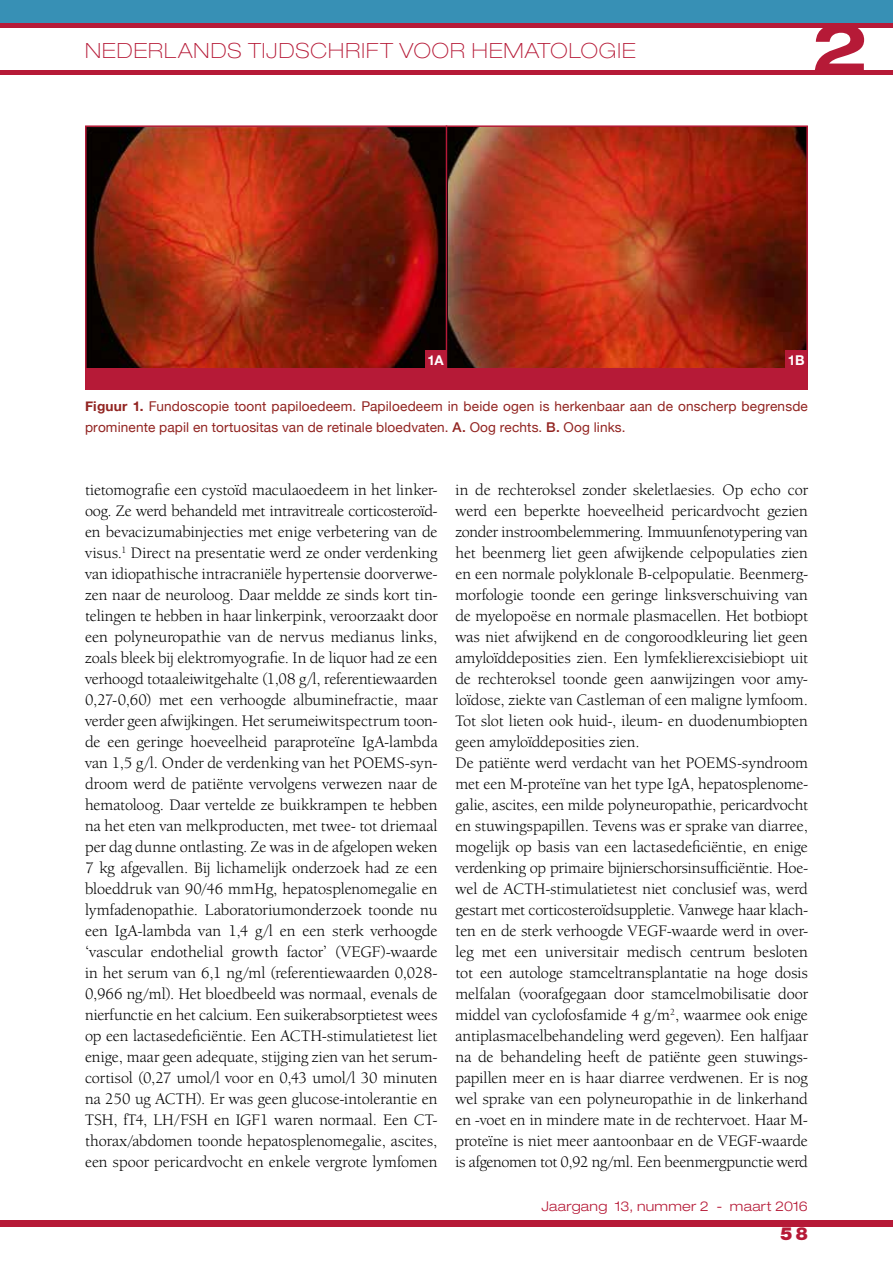
<style>
.page{position:relative;width:893px;height:1263px;background:#fff}
.page>*{position:absolute;margin:0;border:0;box-sizing:border-box;transform-origin:0 0}
.t1{font:700 expanded 69px "Helvetica Neue LT Std";color:#b61a37}
.t2{font:100 expanded 21px "Helvetica Neue LT Std";letter-spacing:.055em;color:#b61a37}
.t3{font:900 18px "Helvetica Neue LT Std";color:#b61a37}
.t4{font:16.5px/21px "Berkeley Oldstyle IT Cby BT";color:#000;text-align:justify}
.t5{font:13.5px/21px "Helvetica Neue";letter-spacing:.01em;color:#922421}
.t6{font:300 expanded 13.5px "Helvetica Neue LT Std";letter-spacing:.02em;color:#b61a37}
.t7{font:700 13.5px "Helvetica Neue";color:#fff}
.s1{font-weight:700}
.s2{font-weight:500}
</style>
<div class="page">
<div style="left:0;top:0;width:893px;height:23px;background:#3790b5"></div>
<div style="left:0;top:1220px;width:893px;height:7px;background:#b61a37"></div>
<hr style="left:0;top:70px;width:893px;height:4px;background:#b61a37">
<div style="left:0;top:23px;width:893px;height:5px;background:#b61a37"></div>
<img style="left:88px;top:128px;width:717px;height:241px">
<div style="left:85px;top:369px;width:723px;height:21px;background:#b61a37"></div>
<hr style="left:446px;top:125px;width:1px;height:256px;background:#b61a37">
<div style="left:425px;top:350px;width:21px;height:19px;background:#b61a37"></div>
<div style="left:786px;top:350px;width:21px;height:19px;background:#b61a37"></div>
<p class="t2" style="left:85px;top:38px;width:552px">NEDERLANDS TIJDSCHRIFT VOOR HEMATOLOGIE</p>
<h1 class="t1" style="left:812px;top:5px;width:58px">2</h1>
<p class="t7" style="left:427px;top:349px;width:18px">1A</p>
<p class="t7" style="left:788px;top:349px;width:18px">1B</p>
<p class="t5" style="left:85px;top:396px;width:724px"><span class="s1">Figuur 1.</span> Fundoscopie toont papiloedeem. Papiloedeem in beide ogen is herkenbaar aan de onscherp begrensde prominente papil en tortuositas van de retinale bloedvaten. <span class="s2">A.</span> Oog rechts. <span class="s2">B.</span> Oog links.</p>
<p class="t4" style="left:85px;top:479px;width:354px">tietomografie een cystoïd maculaoedeem in het linker&shy;oog. Ze werd behandeld met intravitreale corticosteroïd&shy;en bevacizumabinjecties met enige verbetering van de visus.<sup>1</sup> Direct na presentatie werd ze onder verdenking van idiopathische intracraniële hypertensie doorverwe&shy;zen naar de neuroloog. Daar meldde ze sinds kort tin&shy;telingen te hebben in haar linkerpink, veroorzaakt door een polyneuropathie van de nervus medianus links, zoals bleek bij elektromyografie. In de liquor had ze een verhoogd totaaleiwitgehalte (1,08 g/l, referentiewaarden 0,27-0,60) met een verhoogde albuminefractie, maar verder geen afwijkingen. Het serumeiwitspectrum toon&shy;de een geringe hoeveelheid paraproteïne IgA-lambda van 1,5 g/l. Onder de verdenking van het POEMS-syn&shy;droom werd de patiënte vervolgens verwezen naar de hematoloog. Daar vertelde ze buikkrampen te hebben na het eten van melkproducten, met twee- tot driemaal per dag dunne ontlasting. Ze was in de afgelopen weken 7 kg afgevallen. Bij lichamelijk onderzoek had ze een bloeddruk van 90/46 mmHg, hepatosplenomegalie en lymfadenopathie. Laboratoriumonderzoek toonde nu een IgA-lambda van 1,4 g/l en een sterk verhoogde ‘vascular endothelial growth factor’ (VEGF)-waarde in het serum van 6,1 ng/ml (referentiewaarden 0,028- 0,966 ng/ml). Het bloedbeeld was normaal, evenals de nierfunctie en het calcium. Een suikerabsorptietest wees op een lactasedeficiëntie. Een ACTH-stimulatietest liet enige, maar geen adequate, stijging zien van het serum&shy;cortisol (0,27 umol/l voor en 0,43 umol/l 30 minuten na 250 ug ACTH). Er was geen glucose-intolerantie en TSH, fT4, LH/FSH en IGF1 waren normaal. Een CT&shy;thorax/abdomen toonde hepatosplenomegalie, ascites, een spoor pericardvocht en enkele vergrote lymfomen</p>
<p class="t4" style="left:455px;top:479px;width:354px;text-align:left">in de rechteroksel zonder skeletlaesies. Op echo cor werd een beperkte hoeveelheid pericardvocht gezien zonder instroombelemmering. Immuunfenotypering van het beenmerg liet geen afwijkende celpopulaties zien en een normale polyklonale B-celpopulatie. Beenmerg&shy;morfologie toonde een geringe linksverschuiving van de myelopoëse en normale plasmacellen. Het botbiopt was niet afwijkend en de congoroodkleuring liet geen amyloïddeposities zien. Een lymfeklierexcisiebiopt uit de rechteroksel toonde geen aanwijzingen voor amy&shy;loïdose, ziekte van Castleman of een maligne lymfoom.<br>Tot slot lieten ook huid-, ileum- en duodenumbiopten geen amyloïddeposities zien.<br>De patiënte werd verdacht van het POEMS-syndroom met een M-proteïne van het type IgA, hepatosplenome&shy;galie, ascites, een milde polyneuropathie, pericardvocht en stuwingspapillen. Tevens was er sprake van diarree, mogelijk op basis van een lactasedeficiëntie, en enige verdenking op primaire bijnierschorsinsufficiëntie. Hoe&shy;wel de ACTH-stimulatietest niet conclusief was, werd gestart met corticosteroïdsuppletie. Vanwege haar klach&shy;ten en de sterk verhoogde VEGF-waarde werd in over&shy;leg met een universitair medisch centrum besloten tot een autologe stamceltransplantatie na hoge dosis melfalan (voorafgegaan door stamcelmobilisatie door middel van cyclofosfamide 4 g/m<sup>2</sup>, waarmee ook enige antiplasmacelbehandeling werd gegeven). Een halfjaar na de behandeling heeft de patiënte geen stuwings&shy;papillen meer en is haar diarree verdwenen. Er is nog wel sprake van een polyneuropathie in de linkerhand en -voet en in mindere mate in de rechtervoet. Haar M&shy;proteïne is niet meer aantoonbaar en de VEGF-waarde is afgenomen tot 0,92 ng/ml. Een beenmergpunctie werd</p>
<p class="t6" style="left:541px;top:1198px;width:268px">Jaargang 13, nummer 2 - maart 2016</p>
<p class="t3" style="left:780px;top:1222px;width:29px">58</p>
</div>
